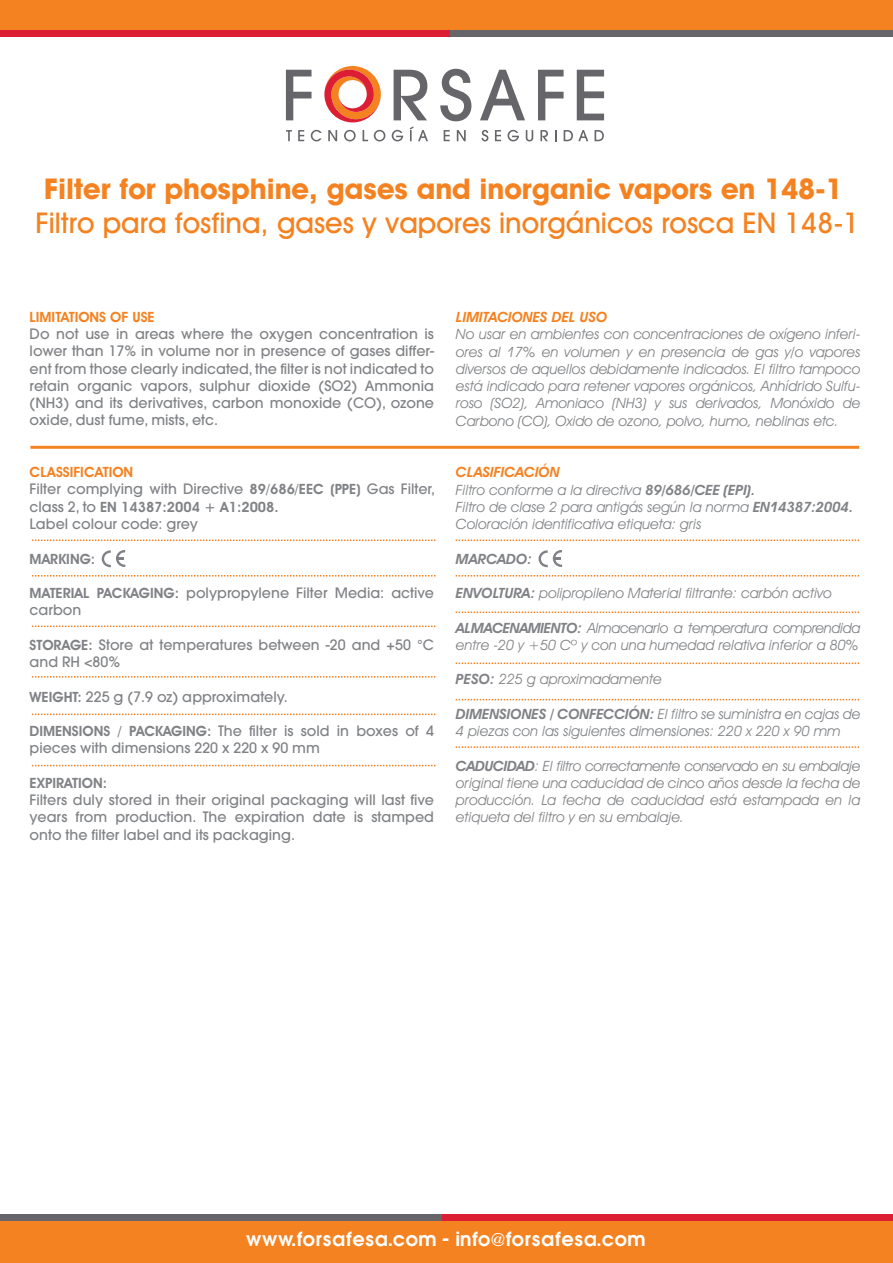
<style>
.page{position:relative;width:893px;height:1263px;background:#fff}
.page>*{position:absolute;margin:0;border:0;box-sizing:border-box;transform-origin:0 0}
.t1{font:500 28.8px "Avant Garde IT Cby BT";color:#f58220}
.t2{font:700 28.8px "Avant Garde IT Cby BT";color:#f58220}
.t3{font:18px "Avant Garde Demi";color:#fff}
.t4{font:italic 14.25px/17.2px "Avant Garde IT Cby BT";color:#808285;text-align:justify}
.t5{font:500 14.25px/17.2px "Avant Garde";color:#808285}
.t6{font:italic 14.25px/17.2px "Avant Garde IT Cby BT";letter-spacing:-.02em;color:#808285}
.t7{font:600 14.25px "Avant Garde IT Cby BT";color:#808285}
.t8{font:600 14.25px "Avant Garde IT Cby BT";color:#f58220}
.t9{font:italic 600 14.25px "Avant Garde IT Cby BT";color:#f58220}
.t10{font:italic 600 14.25px "Avant Garde IT Cby BT";color:#808285}
.s1{font-family:"Avant Garde IT Cby BT";font-weight:600}
.s2{font-family:"Avant Garde";font-weight:500}
.s3{font-weight:600;color:#f58220}
.s4{font-weight:600}
</style>
<div class="page">
<div style="left:0;top:0;width:893px;height:31px;background:#f58220"></div>
<div style="left:447px;top:30px;width:446px;height:7px;background:#65656a"></div>
<div style="left:0;top:30px;width:449px;height:7px;background:#dc1e35"></div>
<div style="left:0;top:1220px;width:893px;height:43px;background:#f58220"></div>
<div style="left:0;top:1214px;width:446px;height:6px;background:#65656a"></div>
<div style="left:443px;top:1214px;width:450px;height:6px;background:#dc1e35"></div>
<svg style="left:286px;top:130px;width:6px;height:11px"></svg>
<svg style="left:298px;top:130px;width:6px;height:11px"></svg>
<svg style="left:311px;top:130px;width:11px;height:11px"></svg>
<svg style="left:328px;top:130px;width:9px;height:11px"></svg>
<svg style="left:344px;top:130px;width:12px;height:11px"></svg>
<svg style="left:363px;top:130px;width:5px;height:11px"></svg>
<svg style="left:374px;top:130px;width:11px;height:11px"></svg>
<svg style="left:392px;top:130px;width:11px;height:11px"></svg>
<svg style="left:410px;top:126px;width:18px;height:15px"></svg>
<svg style="left:444px;top:130px;width:6px;height:11px"></svg>
<svg style="left:457px;top:130px;width:9px;height:11px"></svg>
<svg style="left:482px;top:130px;width:6px;height:11px"></svg>
<svg style="left:495px;top:130px;width:6px;height:11px"></svg>
<svg style="left:507px;top:130px;width:12px;height:11px"></svg>
<svg style="left:526px;top:130px;width:7px;height:11px"></svg>
<svg style="left:540px;top:130px;width:8px;height:11px"></svg>
<svg style="left:564px;top:130px;width:24px;height:11px"></svg>
<svg style="left:595px;top:130px;width:9px;height:11px"></svg>
<svg style="left:286px;top:70px;width:25px;height:50px"></svg>
<svg style="left:394px;top:70px;width:33px;height:50px"></svg>
<svg style="left:440px;top:69px;width:31px;height:52px"></svg>
<svg style="left:480px;top:70px;width:45px;height:50px"></svg>
<svg style="left:538px;top:70px;width:26px;height:50px"></svg>
<svg style="left:577px;top:70px;width:27px;height:50px"></svg>
<svg style="left:324px;top:66px;width:57px;height:56px"></svg>
<hr style="left:30px;top:446px;width:829px;height:3px;background:#f58220">
<svg style="left:456px;top:662px;width:403px;height:2px"></svg>
<svg style="left:456px;top:611px;width:403px;height:2px"></svg>
<svg style="left:32px;top:539px;width:403px;height:2px"></svg>
<svg style="left:32px;top:575px;width:403px;height:1px"></svg>
<svg style="left:32px;top:625px;width:403px;height:2px"></svg>
<svg style="left:32px;top:676px;width:403px;height:1px"></svg>
<svg style="left:32px;top:713px;width:403px;height:2px"></svg>
<svg style="left:32px;top:765px;width:403px;height:1px"></svg>
<svg style="left:456px;top:699px;width:403px;height:1px"></svg>
<svg style="left:456px;top:746px;width:403px;height:2px"></svg>
<svg style="left:102px;top:550px;width:23px;height:17px"></svg>
<svg style="left:456px;top:539px;width:403px;height:2px"></svg>
<svg style="left:456px;top:575px;width:403px;height:1px"></svg>
<svg style="left:539px;top:550px;width:23px;height:17px"></svg>
<h1 class="t2" style="left:44px;top:171px;width:800px">Filter for phosphine, gases and inorganic vapors en 148-1</h1>
<h1 class="t1" style="left:36px;top:205px;width:826px">Filtro para fosfina, gases y vapores inorgánicos rosca EN 148-1</h1>
<p class="t8" style="left:30px;top:308px;width:127px">LIMITATIONS OF USE</p>
<p class="t5" style="left:30px;top:325px;width:406px;text-align:justify">Do not use in areas where the oxygen concentration is lower than 17% in volume nor in presence of gases differ&shy;ent from those clearly indicated, the filter is not indicated to retain organic vapors, sulphur dioxide (SO2) Ammonia (NH3) and its derivatives, carbon monoxide (CO), ozone oxide, dust fume, mists, etc.</p>
<p class="t8" style="left:30px;top:464px;width:105px">CLASSIFICATION</p>
<p class="t5" style="left:30px;top:481px;width:407px">Filter complying with Directive <span class="s1">89/686/EEC (PPE)</span> Gas Filter,</p>
<p class="t7" style="left:30px;top:498px;width:251px"><span class="s2">class 2, to</span> EN 14387:2004 + A1:2008.</p>
<p class="t5" style="left:30px;top:515px;width:170px">Label colour code: grey</p>
<p class="t7" style="left:30px;top:550px;width:67px">MARKING:</p>
<p class="t5" style="left:30px;top:584px;width:406px"><span class="s1">MATERIAL PACKAGING:</span> polypropylene Filter Media: active carbon</p>
<p class="t5" style="left:30px;top:636px;width:406px"><span class="s1">STORAGE:</span> Store at temperatures between -20 and +50 °C and RH &lt;80%</p>
<p class="t5" style="left:30px;top:688px;width:260px"><span class="s1">WEIGHT:</span> 225 g (7.9 oz) approximately.</p>
<p class="t5" style="left:30px;top:722px;width:406px"><span class="s1">DIMENSIONS / PACKAGING:</span> The filter is sold in boxes of 4 pieces with dimensions 220 x 220 x 90 mm</p>
<p class="t7" style="left:30px;top:774px;width:79px">EXPIRATION:</p>
<p class="t5" style="left:30px;top:791px;width:406px;text-align:justify">Filters duly stored in their original packaging will last five years from production. The expiration date is stamped onto the filter label and its packaging.</p>
<p class="t9" style="left:456px;top:308px;width:153px">LIMITACIONES DEL USO</p>
<p class="t4" style="left:456px;top:325px;width:406px">No usar en ambientes con concentraciones de oxígeno inferi&shy;ores al 17% en volumen y en presencia de gas y/o vapores diversos de aquellos debidamente indicados. El filtro tampoco está indicado para retener vapores orgánicos, Anhídrido Sulfu&shy;roso (SO2), Amoniaco (NH3) y sus derivados, Monóxido de Carbono (CO), Oxido de ozono, polvo, humo, neblinas etc.</p>
<p class="t4" style="left:456px;top:463px;width:399px;text-align:left"><span class="s3">CLASIFICACIÓN<br></span>Filtro conforme a la directiva <span class="s4">89/686/CEE (EPI).<br></span>Filtro de clase 2 para antigás según la norma <span class="s4">EN14387:2004.<br></span>Coloración identificativa etiqueta: gris</p>
<p class="t10" style="left:456px;top:550px;width:77px">MARCADO:</p>
<p class="t4" style="left:456px;top:584px;width:377px"><span class="s4">ENVOLTURA:</span> polipropileno Material filtrante: carbón activo</p>
<p class="t6" style="left:456px;top:619px;width:406px"><span class="s4">ALMACENAMIENTO:</span> Almacenarlo a temperatura comprendida entre -20 y +50 Cº y con una humedad relativa inferior a 80%</p>
<p class="t4" style="left:456px;top:670px;width:207px"><span class="s4">PESO:</span> 225 g aproximadamente</p>
<p class="t4" style="left:456px;top:705px;width:406px"><span class="s4">DIMENSIONES / CONFECCIÓN:</span> El filtro se suministra en cajas de<br>4 piezas con las siguientes dimensiones: 220 x 220 x 90 mm</p>
<p class="t4" style="left:456px;top:757px;width:406px"><span class="s4">CADUCIDAD</span>: El filtro correctamente conservado en su embalaje original tiene una caducidad de cinco años desde la fecha de producción. La fecha de caducidad está estampada en la etiqueta del filtro y en su embalaje.</p>
<p class="t3" style="left:246px;top:1226px;width:401px">WWW.FORSAFESA.COM - INFO@FORSAFESA.COM</p>
</div>
